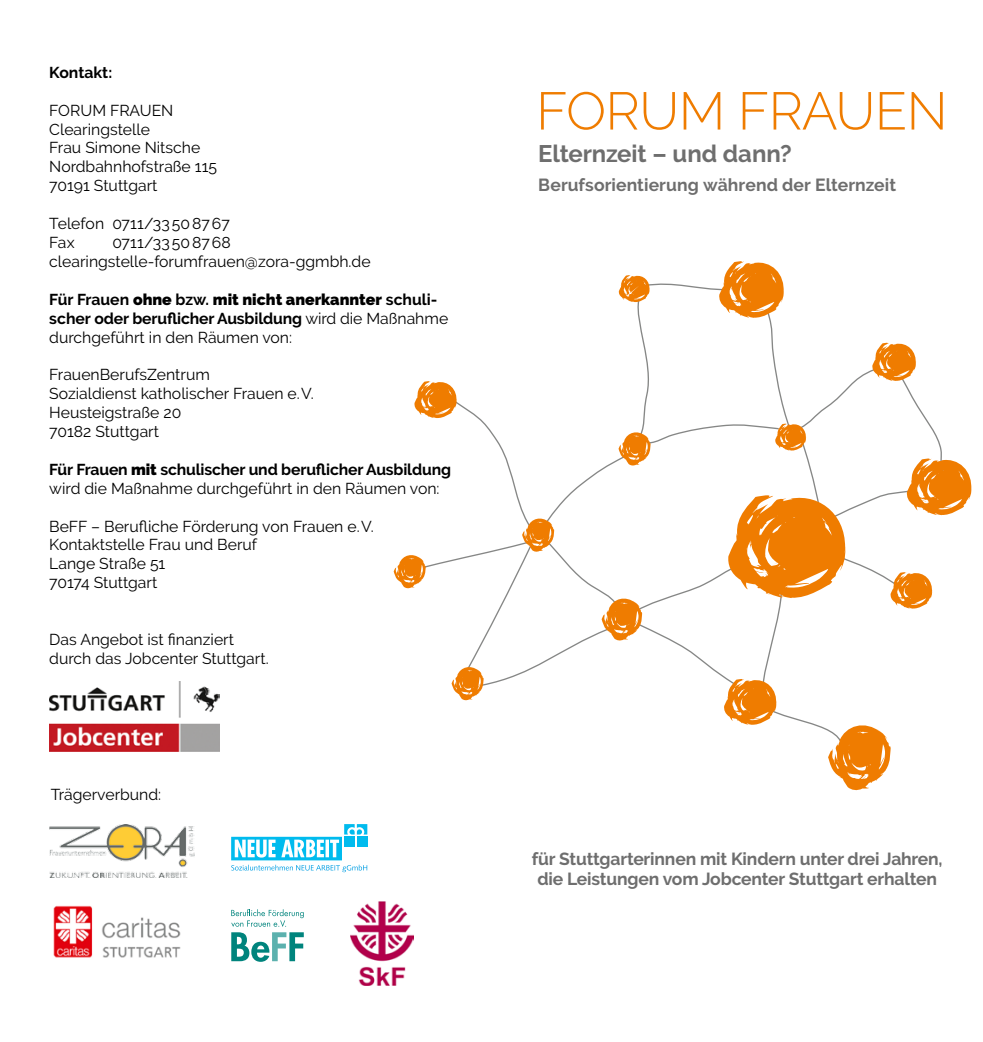
<style>
.page{position:relative;width:983px;height:1042px;background:#fff}
.page>*{position:absolute;margin:0;border:0;box-sizing:border-box;transform-origin:0 0}
.t1{font:300 52.85px "Raleway";letter-spacing:-.01em;color:#ef7c00}
.t2{font:700 23.97px "Raleway";letter-spacing:-.005em;color:#6e6e6e}
.t3{font:700 17.5px/19.2px "Raleway";letter-spacing:-.01em;color:#6e6e6e;text-align:center}
.Fließtext{font:15.75px/18.9px "Raleway";color:#000}
.Fließtext-2{font:700 15.75px/18.9px "Raleway";letter-spacing:-.01em;color:#000}
.s1{font-weight:900}
.s2{font-weight:400}
</style>
<div class="page">
<img style="left:350px;top:901px;width:63px;height:85px">
<img style="left:49px;top:824px;width:145px;height:54px">
<svg style="left:231px;top:824px;width:136px;height:48px"></svg>
<img style="left:53px;top:905px;width:128px;height:53px">
<svg style="left:231px;top:909px;width:73px;height:53px"></svg>
<img style="left:49px;top:681px;width:171px;height:71px">
<svg style="left:393px;top:261px;width:579px;height:530px"></svg>
<p class="Fließtext-2" style="left:49px;top:63px;width:64px">Kontakt:</p>
<p class="Fließtext" style="left:49px;top:101px;width:126px">FORUM FRAUEN</p>
<p class="Fließtext" style="left:49px;top:119px;width:102px">Clearingstelle</p>
<p class="Fließtext" style="left:49px;top:138px;width:152px">Frau Simone Nitsche</p>
<p class="Fließtext" style="left:49px;top:157px;width:169px">Nordbahnhofstraße 115</p>
<p class="Fließtext" style="left:49px;top:176px;width:110px">70191 Stuttgart</p>
<p class="Fließtext" style="left:49px;top:214px;width:182px">Telefon 0711/33508767</p>
<p class="Fließtext" style="left:49px;top:233px;width:27px">Fax</p>
<p class="Fließtext" style="left:112px;top:233px;width:120px">0711/33508768</p>
<p class="Fließtext" style="left:49px;top:252px;width:323px">clearingstelle-forumfrauen@zora-ggmbh.de</p>
<p class="Fließtext-2" style="left:49px;top:290px;width:400px">Für Frauen <span class="s1">ohne</span> bzw. <span class="s1">mit nicht anerkannter</span> schuli&shy;scher oder beruflicher Ausbildung <span class="s2">wird die Maßnahme durchgeführt in den Räumen von:</span></p>
<p class="Fließtext" style="left:49px;top:365px;width:162px">FrauenBerufsZentrum</p>
<p class="Fließtext" style="left:49px;top:384px;width:266px">Sozialdienst katholischer Frauen e.V.</p>
<p class="Fließtext" style="left:49px;top:403px;width:134px">Heusteigstraße 20</p>
<p class="Fließtext" style="left:49px;top:422px;width:111px">70182 Stuttgart</p>
<p class="Fließtext-2" style="left:49px;top:460px;width:403px">Für Frauen <span class="s1">mit</span> schulischer und beruflicher Ausbildung <span class="s2">wird die Maßnahme durchgeführt in den Räumen von:</span></p>
<p class="Fließtext" style="left:49px;top:516px;width:326px">BeFF – Berufliche Förderung von Frauen e.V.</p>
<p class="Fließtext" style="left:49px;top:535px;width:209px">Kontaktstelle Frau und Beruf</p>
<p class="Fließtext" style="left:49px;top:554px;width:117px">Lange Straße 51<br>70174 Stuttgart</p>
<p class="Fließtext" style="left:49px;top:630px;width:221px">Das Angebot ist finanziert durch das Jobcenter Stuttgart.</p>
<p class="Fließtext" style="left:51px;top:784px;width:112px">Trägerverbund:</p>
<p class="t1" style="left:536px;top:80px;width:413px">FORUM FRAUEN</p>
<p class="t2" style="left:538px;top:140px;width:255px">Elternzeit – und dann?</p>
<p class="t3" style="left:538px;top:175px;width:359px">Berufsorientierung während der Elternzeit</p>
<p class="t3" style="left:531px;top:849px;width:412px">für Stuttgarterinnen mit Kindern unter drei Jahren, die Leistungen vom Jobcenter Stuttgart erhalten</p>
</div>
